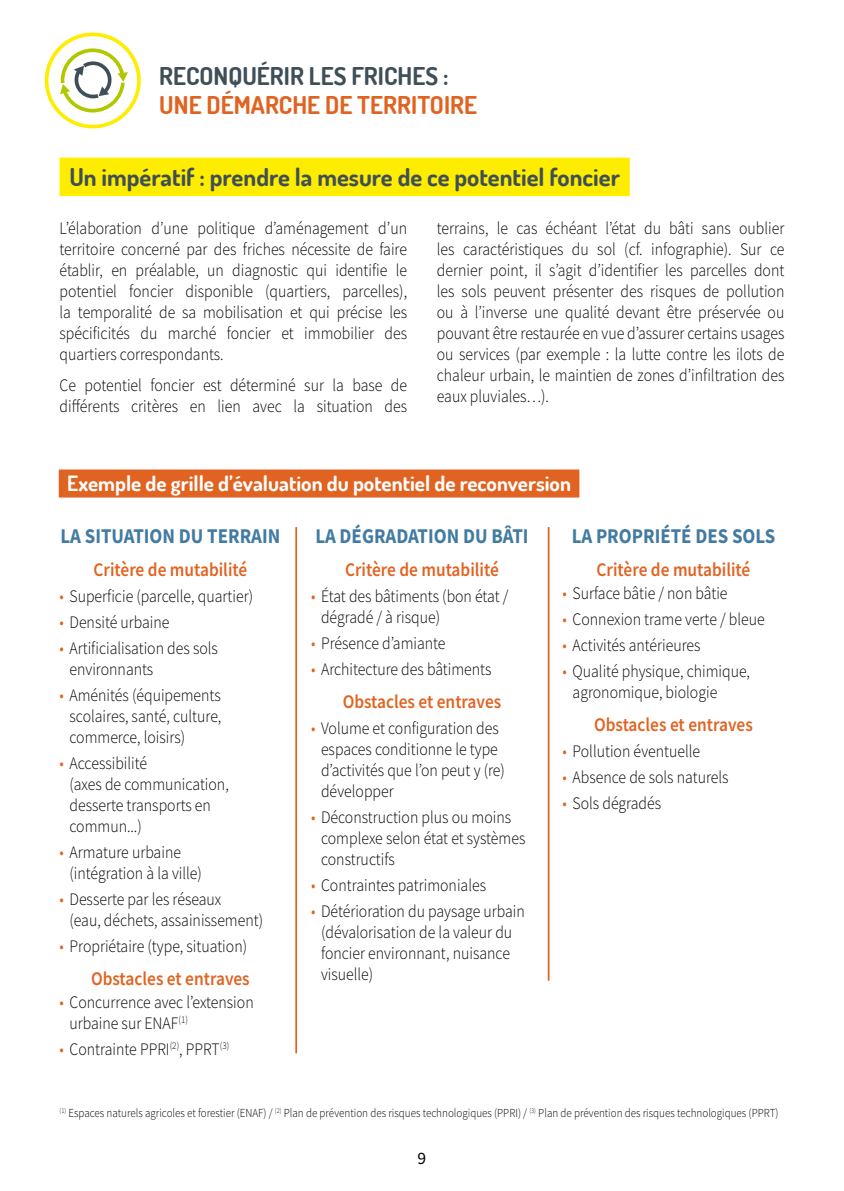
<style>
.page{position:relative;width:844px;height:1191px;background:#fff}
.page>*{position:absolute;margin:0;border:0;box-sizing:border-box;transform-origin:0 0}
.t1{font:700 24.5px "Dosis";color:#3e4f57}
.t2{font:700 24.5px "Dosis";color:#e16321}
.t3{font:700 21px "Source Sans Pro";color:#427ba2;scale:.9 1}
.t4{font:700 21px "Dosis";color:#fff}
.t5{font:600 19.25px "Source Sans Pro";color:#e16321;scale:.9 1}
.t6{font:300 17.5px/21px "Source Sans Pro";color:#000;scale:.9 1}
.t7{font:17.5px "Source Sans Pro";color:#000}
.t8{font:300 12.25px "Source Sans Pro";color:#000;scale:.9 1}
.s1{color:#e16321}
</style>
<div class="page">
<div style="left:60px;top:158px;width:569px;height:38px;background:#ffed00"></div>
<svg style="left:45px;top:33px;width:96px;height:95px"></svg>
<hr style="left:295px;top:527px;width:2px;height:526px;background:#e16321">
<hr style="left:547px;top:527px;width:2px;height:453px;background:#e16321">
<div style="left:59px;top:469px;width:520px;height:28px;background:#e16321"></div>
<h1 class="t1" style="left:159px;top:60px;width:291px">RECONQUÉRIR LES FRICHES :</h1>
<h1 class="t2" style="left:159px;top:89px;width:319px">UNE DÉMARCHE DE TERRITOIRE</h1>
<h1 class="t1" style="left:69px;top:161px;width:552px">Un impératif : prendre la mesure de ce potentiel foncier</h1>
<p class="t6" style="left:60px;top:218px;width:387px;text-align:justify">L’élaboration d’une politique d’aménagement d’un territoire concerné par des friches nécessite de faire établir, en préalable, un diagnostic qui identifie le potentiel foncier disponible (quartiers, parcelles), la temporalité de sa mobilisation et qui précise les spécificités du marché foncier et immobilier des quartiers correspondants.</p>
<p class="t6" style="left:60px;top:374px;width:387px">Ce potentiel foncier est déterminé sur la base de différents critères en lien avec la situation des</p>
<p class="t6" style="left:437px;top:218px;width:387px;text-align:justify">terrains, le cas échéant l’état du bâti sans oublier les caractéristiques du sol (cf. infographie). Sur ce dernier point, il s’agit d’identifier les parcelles dont les sols peuvent présenter des risques de pollution ou à l’inverse une qualité devant être préservée ou pouvant être restaurée en vue d’assurer certains usages ou services (par exemple : la lutte contre les ilots de chaleur urbain, le maintien de zones d’infiltration des eaux pluviales…).</p>
<p class="t4" style="left:67px;top:469px;width:505px">Exemple de grille d’évaluation du potentiel de reconversion</p>
<p class="t3" style="left:61px;top:521px;width:245px">LA SITUATION DU TERRAIN</p>
<p class="t5" style="left:93px;top:557px;width:172px">Critère de mutabilité</p>
<p class="t6" style="left:60px;top:585px;width:216px"><span class="s1">•</span> Superficie (parcelle, quartier)</p>
<p class="t6" style="left:60px;top:611px;width:124px"><span class="s1">•</span> Densité urbaine</p>
<p class="t6" style="left:69px;top:637px;width:166px;text-indent:-10px"><span class="s1">•</span> Artificialisation des sols environnants</p>
<p class="t6" style="left:69px;top:684px;width:170px;text-align:justify;text-indent:-10px"><span class="s1">•</span> Aménités (équipements scolaires, santé, culture, commerce, loisirs)</p>
<p class="t6" style="left:69px;top:752px;width:178px;text-indent:-10px"><span class="s1">•</span> Accessibilité<br>(axes de communication, desserte transports en commun...)</p>
<p class="t6" style="left:69px;top:841px;width:149px;text-indent:-10px"><span class="s1">•</span> Armature urbaine (intégration à la ville)</p>
<p class="t6" style="left:69px;top:888px;width:216px;text-indent:-10px"><span class="s1">•</span> Desserte par les réseaux<br>(eau, déchets, assainissement)</p>
<p class="t6" style="left:60px;top:935px;width:210px"><span class="s1">•</span> Propriétaire (type, situation)</p>
<p class="t5" style="left:91px;top:965px;width:178px">Obstacles et entraves</p>
<p class="t6" style="left:69px;top:992px;width:206px;text-indent:-10px"><span class="s1">•</span> Concurrence avec l’extension urbaine sur ENAF<sup>(1)</sup></p>
<p class="t6" style="left:60px;top:1039px;width:190px"><span class="s1">•</span> Contrainte PPRI<sup>(2)</sup>, PPRT<sup>(3)</sup></p>
<p class="t3" style="left:315px;top:521px;width:238px">LA DÉGRADATION DU BÂTI</p>
<p class="t5" style="left:345px;top:557px;width:172px">Critère de mutabilité</p>
<p class="t6" style="left:321px;top:585px;width:210px;text-indent:-10px"><span class="s1">•</span> État des bâtiments (bon état / dégradé / à risque)</p>
<p class="t6" style="left:311px;top:632px;width:151px"><span class="s1">•</span> Présence d’amiante</p>
<p class="t6" style="left:311px;top:658px;width:202px"><span class="s1">•</span> Architecture des bâtiments</p>
<p class="t5" style="left:342px;top:689px;width:178px">Obstacles et entraves</p>
<p class="t6" style="left:321px;top:717px;width:206px;text-indent:-10px"><span class="s1">•</span> Volume et configuration des espaces conditionne le type d’activités que l’on peut y (re) développer</p>
<p class="t6" style="left:321px;top:806px;width:228px;text-indent:-10px"><span class="s1">•</span> Déconstruction plus ou moins complexe selon état et systèmes constructifs</p>
<p class="t6" style="left:311px;top:874px;width:196px"><span class="s1">•</span> Contraintes patrimoniales</p>
<p class="t6" style="left:321px;top:900px;width:228px;text-indent:-10px"><span class="s1">•</span> Détérioration du paysage urbain (dévalorisation de la valeur du foncier environnant, nuisance visuelle)</p>
<p class="t3" style="left:571px;top:521px;width:228px">LA PROPRIÉTÉ DES SOLS</p>
<p class="t5" style="left:596px;top:557px;width:172px">Critère de mutabilité</p>
<p class="t6" style="left:562px;top:583px;width:185px"><span class="s1">•</span> Surface bâtie / non bâtie</p>
<p class="t6" style="left:562px;top:609px;width:226px"><span class="s1">•</span> Connexion trame verte / bleue</p>
<p class="t6" style="left:562px;top:635px;width:155px"><span class="s1">•</span> Activités antérieures</p>
<p class="t6" style="left:572px;top:661px;width:199px;text-indent:-10px"><span class="s1">•</span> Qualité physique, chimique, agronomique, biologie</p>
<p class="t5" style="left:594px;top:712px;width:178px">Obstacles et entraves</p>
<p class="t6" style="left:562px;top:741px;width:154px"><span class="s1">•</span> Pollution éventuelle</p>
<p class="t6" style="left:562px;top:767px;width:186px"><span class="s1">•</span> Absence de sols naturels</p>
<p class="t6" style="left:562px;top:793px;width:111px"><span class="s1">•</span> Sols dégradés</p>
<p class="t8" style="left:60px;top:1105px;width:800px"><sup>(1)</sup> Espaces naturels agricoles et forestier (ENAF) / <sup>(2)</sup> Plan de prévention des risques technologiques (PPRI) / <sup>(3)</sup> Plan de prévention des risques technologiques (PPRT)</p>
<p class="t7" style="left:417px;top:1147px;width:10px">9</p>
</div>
